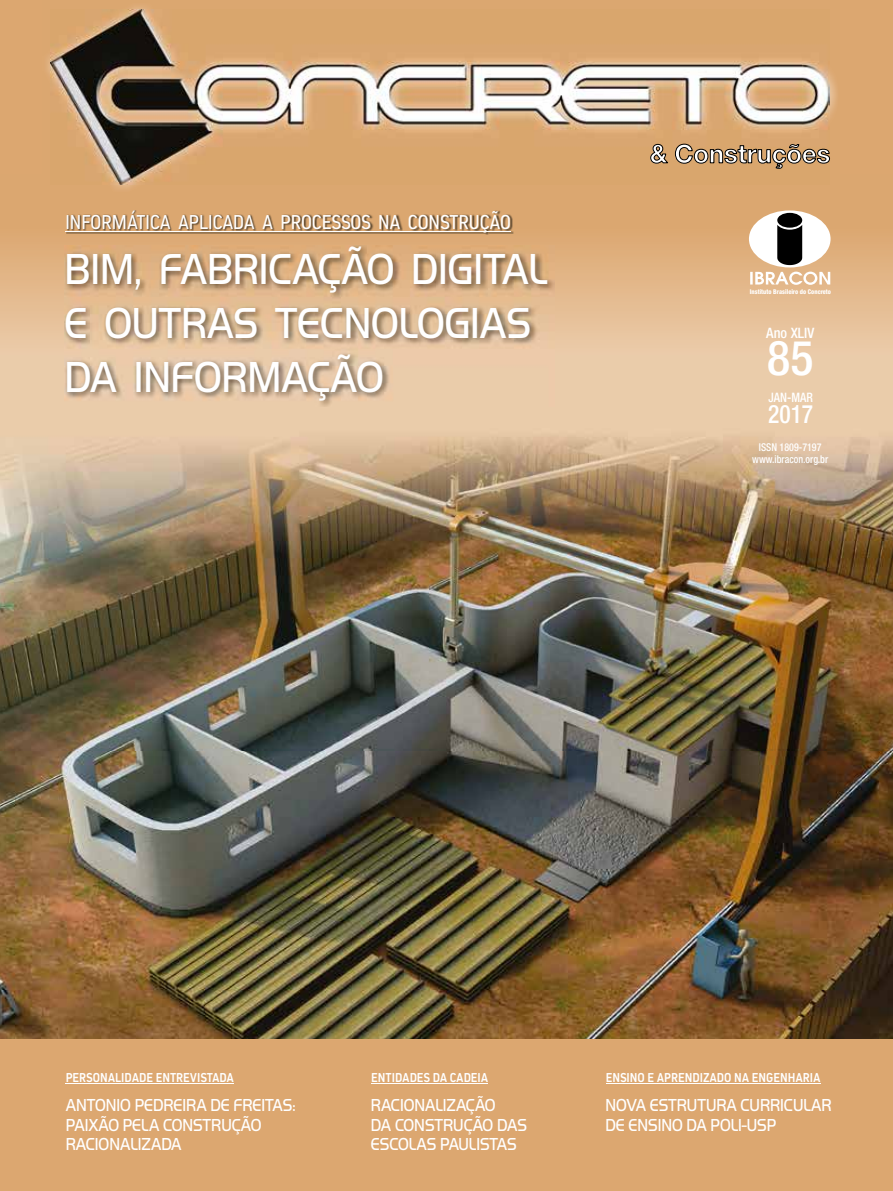
<style>
.page{position:relative;width:893px;height:1191px;background:#fff}
.page>*{position:absolute;margin:0;border:0;box-sizing:border-box;transform-origin:0 0}
.t1{font:500 condensed 48.15px "Helvetica Neue";color:#fff}
.t2{font:45px/53.8px "Handel Got D Ligh";color:#fff;scale:.86 1}
.t3{font:700 25.5px "Helvetica Neue";color:#fff}
.t4{font:500 condensed 25.35px "Helvetica Neue";color:#fff;scale:.93 1}
.t5{font:21px "Kiro";color:#fff;scale:.88 1}
.t6{font:18px/19.6px "Handel Got D Ligh";color:#fff;scale:.83 1}
.t7{font:500 condensed 14.25px "Helvetica Neue";color:#fff}
.t8{font:700 13.5px "Kiro";color:#fff;scale:.92 1}
.t9{font:500 condensed 13.05px "Helvetica Neue";color:#fff;scale:.93 1}
.t10{font:500 condensed 10.8px/12.6px "Helvetica Neue";color:#fff;text-align:center;scale:.93 1}
.t11{font:800 condensed 6.6px "Helvetica Neue";color:#fff;scale:.95 1}
</style>
<div class="page">
<img style="left:0;top:0;width:893px;height:1191px">
<p class="t5" style="left:65px;top:210px;width:508px">INFORMÁTICA APLICADA A PROCESSOS NA CONSTRUÇÃO</p>
<h2 class="t2" style="left:65px;top:241px;width:563px">BIM, FABRICAÇÃO DIGITAL<br>E OUTRAS TECNOLOGIAS<br>DA INFORMAÇÃO</h2>
<h3 class="t3" style="left:650px;top:138px;width:182px">&amp; Construções</h3>
<p class="t11" style="left:750px;top:287px;width:87px">Instituto Brasileiro do Concreto</p>
<p class="t7" style="left:766px;top:324px;width:49px">Ano XLIV</p>
<h1 class="t1" style="left:767px;top:329px;width:48px">85</h1>
<p class="t9" style="left:769px;top:390px;width:49px">JAN-MAR</p>
<h3 class="t4" style="left:768px;top:399px;width:50px">2017</h3>
<p class="t10" style="left:752px;top:440px;width:83px">ISSN 1809-7197 www.ibracon.org.br</p>
<p class="t8" style="left:66px;top:1069px;width:184px">PERSONALIDADE ENTREVISTADA</p>
<p class="t8" style="left:606px;top:1069px;width:235px">ENSINO E APRENDIZADO NA ENGENHARIA</p>
<p class="t6" style="left:371px;top:1094px;width:189px">RACIONALIZAÇÃO<br>DA CONSTRUÇÃO DAS<br>ESCOLAS PAULISTAS</p>
<p class="t8" style="left:371px;top:1069px;width:129px">ENTIDADES DA CADEIA</p>
<p class="t6" style="left:66px;top:1094px;width:278px">ANTONIO PEDREIRA DE FREITAS:<br>PAIXÃO PELA CONSTRUÇÃO<br>RACIONALIZADA</p>
<p class="t6" style="left:605px;top:1094px;width:274px">NOVA ESTRUTURA CURRICULAR<br>DE ENSINO DA POLI-USP</p>
</div>
